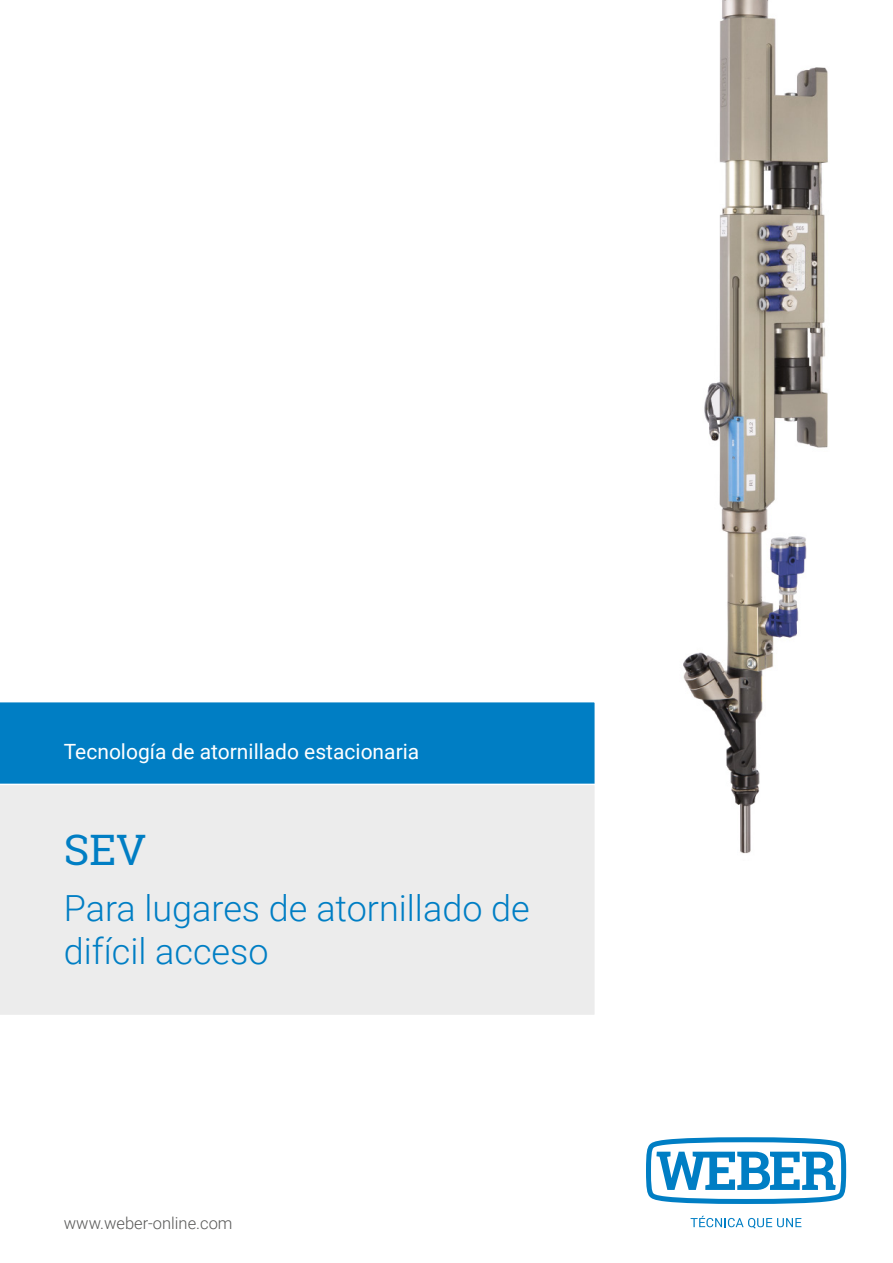
<style>
.page{position:relative;width:893px;height:1263px;background:#fff}
.page>*{position:absolute;margin:0;border:0;box-sizing:border-box;transform-origin:0 0}
.t1{font:42px "Roboto Slab";color:#007ec4}
.t2{font:300 36px/43.2px "Roboto";color:#007ec4}
.t3{font:21px "Roboto";color:#fff}
.t4{font:300 16.5px "Roboto";color:#585857}
</style>
<div class="page">
<img style="left:683px;top:0;width:145px;height:854px">
<svg style="left:646px;top:1137px;width:200px;height:67px"></svg>
<svg style="left:691px;top:1216px;width:110px;height:12px"></svg>
<div style="left:0;top:702px;width:595px;height:81px;background:#007ec4"></div>
<div style="left:0;top:783px;width:595px;height:232px;background:#ececec"></div>
<p class="t3" style="left:64px;top:737px;width:357px">Tecnología de atornillado estacionaria</p>
<p class="t1" style="left:64px;top:820px;width:84px">SEV</p>
<p class="t2" style="left:64px;top:885px;width:468px">Para lugares de atornillado de difícil acceso</p>
<p class="t4" style="left:64px;top:1212px;width:170px">www.weber-online.com</p>
</div>
